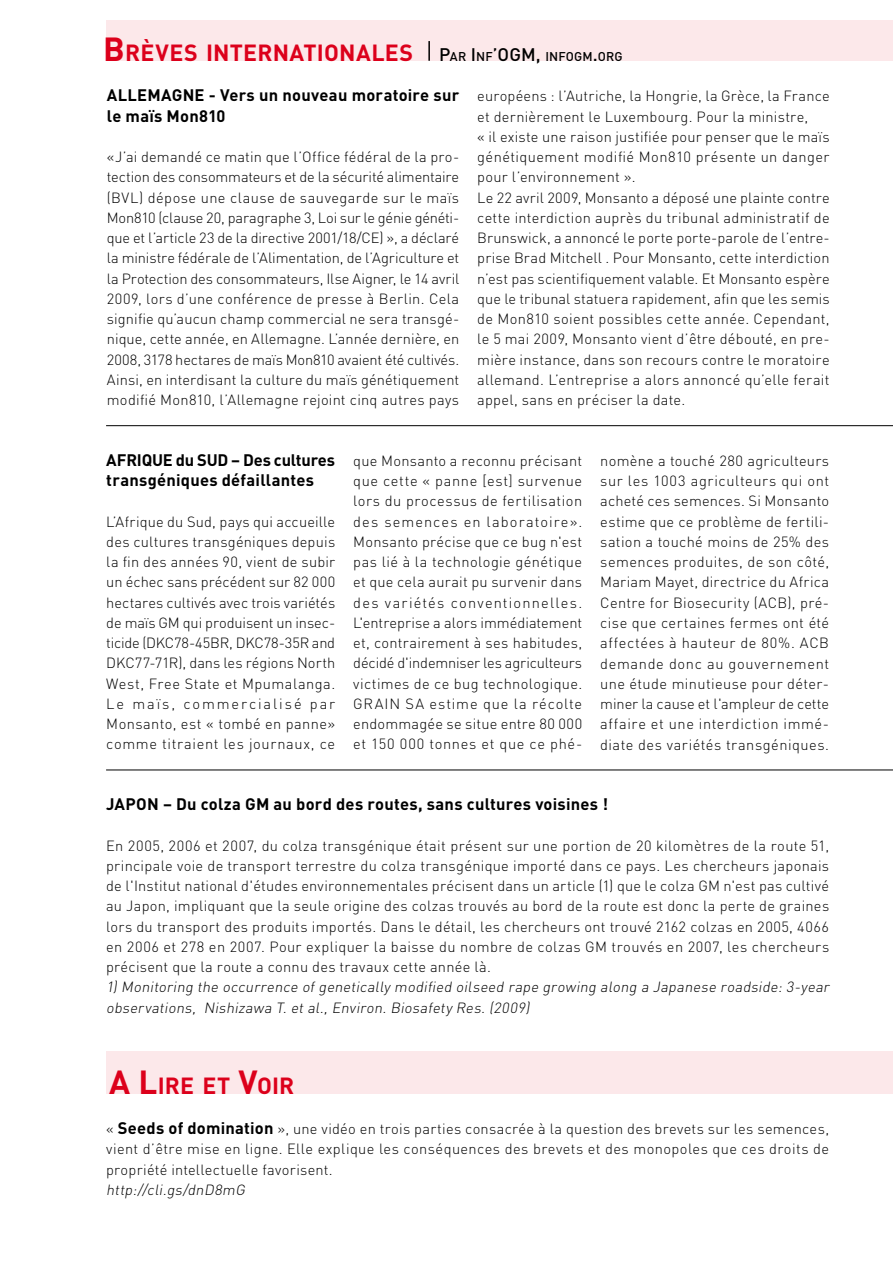
<style>
.page{position:relative;width:893px;height:1263px;background:#fff}
.page>*{position:absolute;margin:0;border:0;box-sizing:border-box;transform-origin:0 0}
.t1{font:700 23.1px "DIN";letter-spacing:.01em;color:#dc001b}
.t2{font:700 16.5px/20.2px "DIN";letter-spacing:.015em;color:#000}
.t3{font:300 14.7px/20.2px "DIN";letter-spacing:.02em;color:#000;text-align:justify}
.t4{font:italic 300 14.7px/20.2px "DIN";color:#000}
.t5{font:500 12.6px "DIN";letter-spacing:.01em;color:#000}
.s1{font-size:33px}
.s2{font-size:18px}
.s3{font-weight:700;font-size:16.5px}
.s4{font-style:italic}
</style>
<div class="page">
<div style="left:106px;top:20px;width:787px;height:41px;background:#fce8ea"></div>
<hr style="left:106px;top:425px;width:787px;height:1px;background:#000">
<div style="left:106px;top:1051px;width:787px;height:43px;background:#fce8ea"></div>
<hr style="left:106px;top:770px;width:787px;height:1px;background:#000">
<hr style="left:428px;top:41px;width:2px;height:20px;background:#000">
<p class="t1" style="left:103px;top:37px;width:311px"><span class="s1">B</span> RÈVES INTERNATIONALES</p>
<p class="t5" style="left:439px;top:48px;width:184px"><span class="s2">P</span>AR <span class="s2">I</span> NF<span class="s2">’OGM,</span> INFOGM<span class="s2">.</span>ORG</p>
<p class="t2" style="left:107px;top:85px;width:354px">ALLEMAGNE - Vers un nouveau moratoire sur le maïs Mon810</p>
<p class="t3" style="left:107px;top:146px;width:354px">«J’ai demandé ce matin que l’Office fédéral de la pro&shy;tection des consommateurs et de la sécurité alimentaire (BVL) dépose une clause de sauvegarde sur le maïs Mon810 (clause 20, paragraphe 3, Loi sur le génie généti&shy;que et l’article 23 de la directive 2001/18/CE) », a déclaré la ministre fédérale de l’Alimentation, de l’Agriculture et la Protection des consommateurs, Ilse Aigner, le 14 avril 2009, lors d’une conférence de presse à Berlin. Cela signifie qu’aucun champ commercial ne sera transgé&shy;nique, cette année, en Allemagne. L’année dernière, en 2008, 3178 hectares de maïs Mon810 avaient été cultivés.<br>Ainsi, en interdisant la culture du maïs génétiquement modifié Mon810, l’Allemagne rejoint cinq autres pays</p>
<p class="t3" style="left:477px;top:85px;width:354px;text-align:left">européens : l’Autriche, la Hongrie, la Grèce, la France et dernièrement le Luxembourg. Pour la ministre,<br>« il existe une raison justifiée pour penser que le maïs génétiquement modifié Mon810 présente un danger pour l’environnement ».<br>Le 22 avril 2009, Monsanto a déposé une plainte contre cette interdiction auprès du tribunal administratif de Brunswick, a annoncé le porte porte-parole de l’entre&shy;prise Brad Mitchell . Pour Monsanto, cette interdiction n’est pas scientifiquement valable. Et Monsanto espère que le tribunal statuera rapidement, afin que les semis de Mon810 soient possibles cette année. Cependant, le 5 mai 2009, Monsanto vient d’être débouté, en pre&shy;mière instance, dans son recours contre le moratoire allemand. L’entreprise a alors annoncé qu’elle ferait appel, sans en préciser la date.</p>
<p class="t2" style="left:106px;top:449px;width:230px">AFRIQUE du SUD – Des cultures transgéniques défaillantes</p>
<p class="t3" style="left:106px;top:511px;width:230px">L’Afrique du Sud, pays qui accueille des cultures transgéniques depuis la fin des années 90, vient de subir un échec sans précédent sur 82 000 hectares cultivés avec trois variétés de maïs GM qui produisent un insec&shy;ticide (DKC78-45BR, DKC78-35R and DKC77-71R), dans les régions North West, Free State et Mpumalanga.<br>Le maïs, commercialisé par Monsanto, est « tombé en panne» comme titraient les journaux, ce</p>
<p class="t3" style="left:353px;top:450px;width:230px">que Monsanto a reconnu précisant que cette « panne [est] survenue lors du processus de fertilisation des semences en laboratoire».<br>Monsanto précise que ce bug n'est pas lié à la technologie génétique et que cela aurait pu survenir dans des variétés conventionnelles.<br>L'entreprise a alors immédiatement et, contrairement à ses habitudes, décidé d'indemniser les agriculteurs victimes de ce bug technologique.<br>GRAIN SA estime que la récolte endommagée se situe entre 80 000 et 150 000 tonnes et que ce phé-</p>
<p class="t3" style="left:600px;top:450px;width:230px">nomène a touché 280 agriculteurs sur les 1003 agriculteurs qui ont acheté ces semences. Si Monsanto estime que ce problème de fertili&shy;sation a touché moins de 25% des semences produites, de son côté, Mariam Mayet, directrice du Africa Centre for Biosecurity (ACB), pré&shy;cise que certaines fermes ont été affectées à hauteur de 80%. ACB demande donc au gouvernement une étude minutieuse pour déter&shy;miner la cause et l'ampleur de cette affaire et une interdiction immé&shy;diate des variétés transgéniques.</p>
<p class="t2" style="left:106px;top:793px;width:503px">JAPON – Du colza GM au bord des routes, sans cultures voisines !</p>
<p class="t3" style="left:106px;top:835px;width:725px">En 2005, 2006 et 2007, du colza transgénique était présent sur une portion de 20 kilomètres de la route 51, principale voie de transport terrestre du colza transgénique importé dans ce pays. Les chercheurs japonais de l'Institut national d'études environnementales précisent dans un article (1) que le colza GM n'est pas cultivé au Japon, impliquant que la seule origine des colzas trouvés au bord de la route est donc la perte de graines lors du transport des produits importés. Dans le détail, les chercheurs ont trouvé 2162 colzas en 2005, 4066 en 2006 et 278 en 2007. Pour expliquer la baisse du nombre de colzas GM trouvés en 2007, les chercheurs précisent que la route a connu des travaux cette année là.</p>
<p class="t4" style="left:106px;top:976px;width:727px">1) Monitoring the occurrence of genetically modified oilseed rape growing along a Japanese roadside: 3-year observations, Nishizawa T. et al., Environ. Biosafety Res. (2009)</p>
<p class="t1" style="left:109px;top:1070px;width:187px"><span class="s1">A L</span>IRE ET <span class="s1">V</span>OIR</p>
<p class="t3" style="left:106px;top:1118px;width:724px;text-align:left">« <span class="s3">Seeds of domination</span> », une vidéo en trois parties consacrée à la question des brevets sur les semences, vient d’être mise en ligne. Elle explique les conséquences des brevets et des monopoles que ces droits de propriété intellectuelle favorisent.<br><span class="s4">http://cli.gs/dnD8mG</span></p>
</div>
